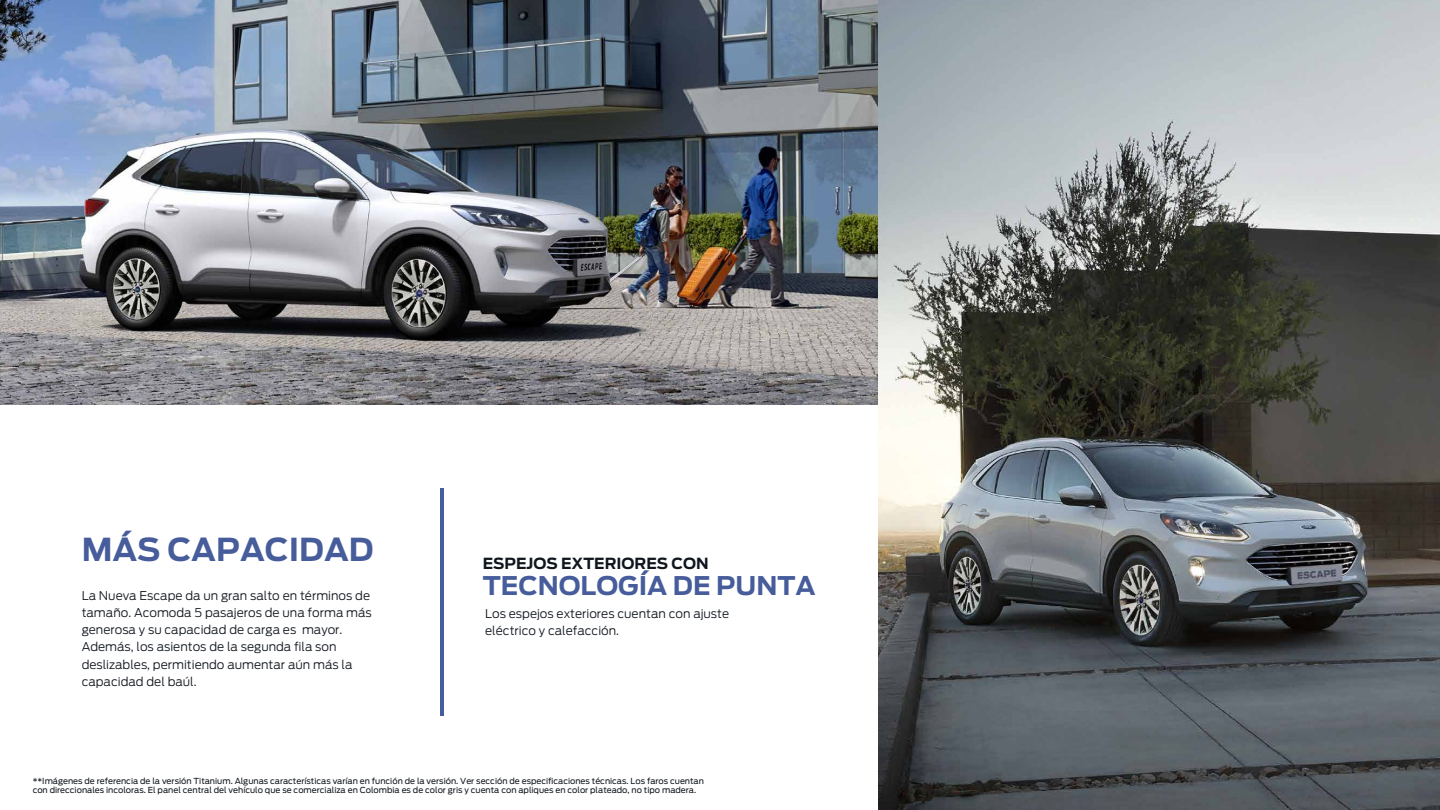
<style>
.page{position:relative;width:1440px;height:810px;background:#fff}
.page>*{position:absolute;margin:0;border:0;box-sizing:border-box;transform-origin:0 0}
.t1{font:700 31.5px "Ford Antenna";color:#465c9b}
.t2{font:700 25.58px "Ford Antenna";color:#465c9b}
.t3{font:700 15.23px "Ford Antenna";color:#10161d}
.t4{font:300 12px/17.2px "Ford Antenna";color:#10161d}
.t5{font:8.25px/9px "Ford Antenna";color:#10161d}
</style>
<div class="page">
<img style="left:0;top:0;width:878px;height:405px">
<hr style="left:440px;top:488px;width:4px;height:228px;background:#465c9b">
<img style="left:878px;top:0;width:562px;height:810px">
<h1 class="t1" style="left:82px;top:521px;width:293px">MÁS CAPACIDAD</h1>
<p class="t4" style="left:82px;top:585px;width:292px">La Nueva Escape da un gran salto en términos de tamaño. Acomoda 5 pasajeros de una forma más generosa y su capacidad de carga es mayor.<br>Además, los asientos de la segunda fila son deslizables, permitiendo aumentar aún más la capacidad del baúl.</p>
<h3 class="t3" style="left:483px;top:549px;width:227px">ESPEJOS EXTERIORES CON</h3>
<h2 class="t2" style="left:483px;top:563px;width:335px">TECNOLOGÍA DE PUNTA</h2>
<h3 class="t4" style="left:485px;top:603px;width:246px">Los espejos exteriores cuentan con ajuste eléctrico y calefacción.</h3>
<p class="t5" style="left:33px;top:776px;width:673px">**Imágenes de referencia de la versión Titanium. Algunas características varían en función de la versión. Ver sección de especificaciones técnicas. Los faros cuentan con direccionales incoloras. El panel central del vehículo que se comercializa en Colombia es de color gris y cuenta con apliques en color plateado, no tipo madera.</p>
</div>
